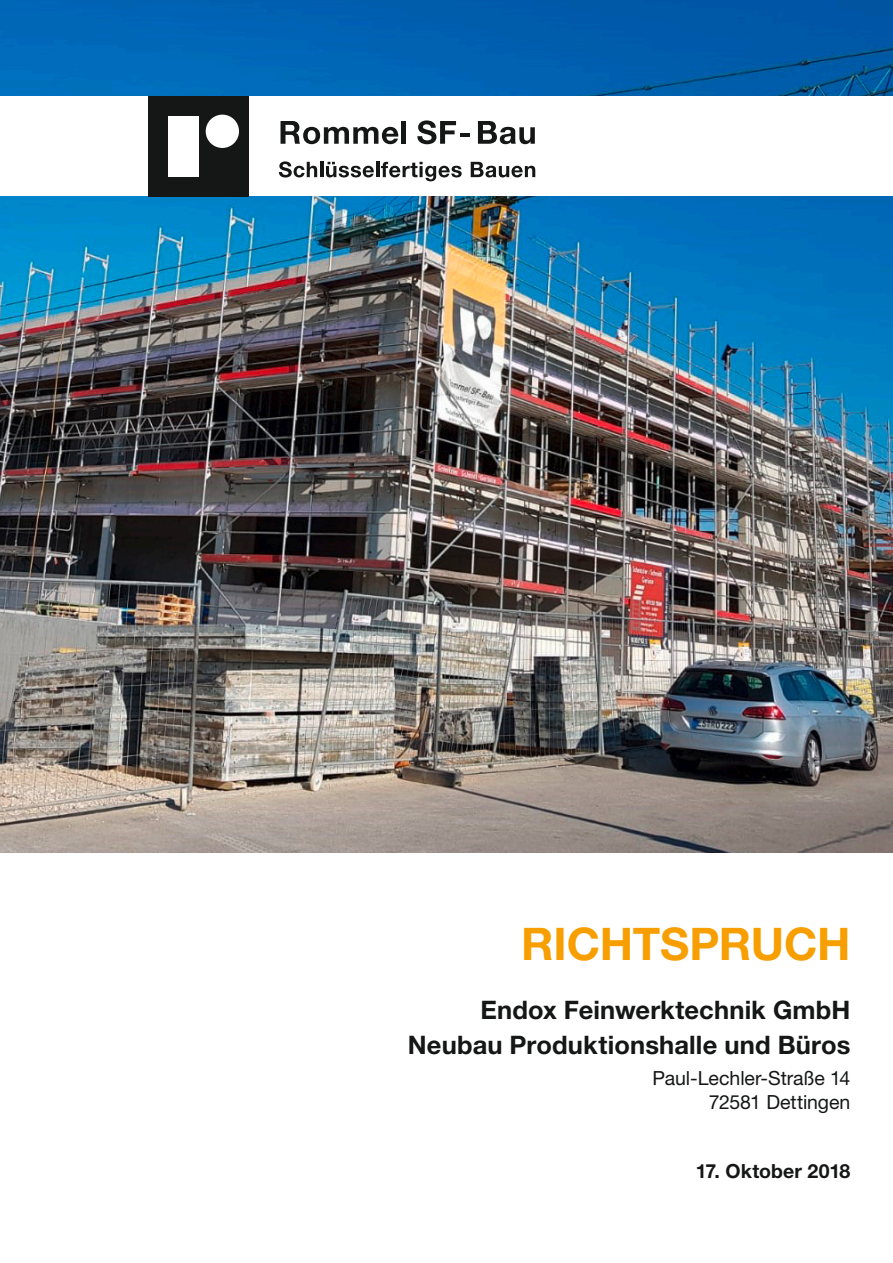
<style>
.page{position:relative;width:893px;height:1263px;background:#fff}
.page>*{position:absolute;margin:0;border:0;box-sizing:border-box;transform-origin:0 0}
.t1{font:700 45px "Helvetica Neue LT Std";letter-spacing:-.005em;color:#f79e00}
.t2{font:700 25.5px "Helvetica Neue LT Std";letter-spacing:.005em;color:#151616}
.t3{font:19.5px "Helvetica Neue LT Std";letter-spacing:-.005em;color:#151616}
.t4{font:700 19.5px "Helvetica Neue LT Std";letter-spacing:.005em;color:#151616}
</style>
<div class="page">
<img style="left:0;top:0;width:893px;height:853px">
<div style="left:0;top:97px;width:893px;height:99px;background:#fff"></div>
<div style="left:149px;top:96px;width:100px;height:100px;background:#151616"></div>
<div style="left:206px;top:115px;width:33px;height:33px;background:#fff;border-radius:50%"></div>
<div style="left:169px;top:116px;width:30px;height:60px;background:#fff"></div>
<svg style="left:281px;top:121px;width:118px;height:23px"></svg>
<hr style="left:402px;top:121px;width:4px;height:23px;background:#151616">
<svg style="left:417px;top:120px;width:53px;height:24px"></svg>
<svg style="left:478px;top:121px;width:57px;height:23px"></svg>
<svg style="left:279px;top:161px;width:38px;height:17px"></svg>
<hr style="left:320px;top:162px;width:3px;height:15px;background:#151616">
<svg style="left:326px;top:162px;width:48px;height:15px"></svg>
<hr style="left:376px;top:162px;width:3px;height:15px;background:#151616">
<svg style="left:381px;top:162px;width:81px;height:19px"></svg>
<svg style="left:471px;top:162px;width:64px;height:15px"></svg>
<p class="t1" style="left:521px;top:916px;width:331px">RICHTSPRUCH</p>
<p class="t2" style="left:480px;top:994px;width:372px">Endox Feinwerktechnik GmbH</p>
<p class="t2" style="left:408px;top:1029px;width:444px">Neubau Produktionshalle und Büros</p>
<p class="t3" style="left:653px;top:1067px;width:199px">Paul-Lechler-Straße 14</p>
<p class="t3" style="left:709px;top:1091px;width:143px">72581 Dettingen</p>
<p class="t4" style="left:696px;top:1159px;width:156px">17. Oktober 2018</p>
</div>
